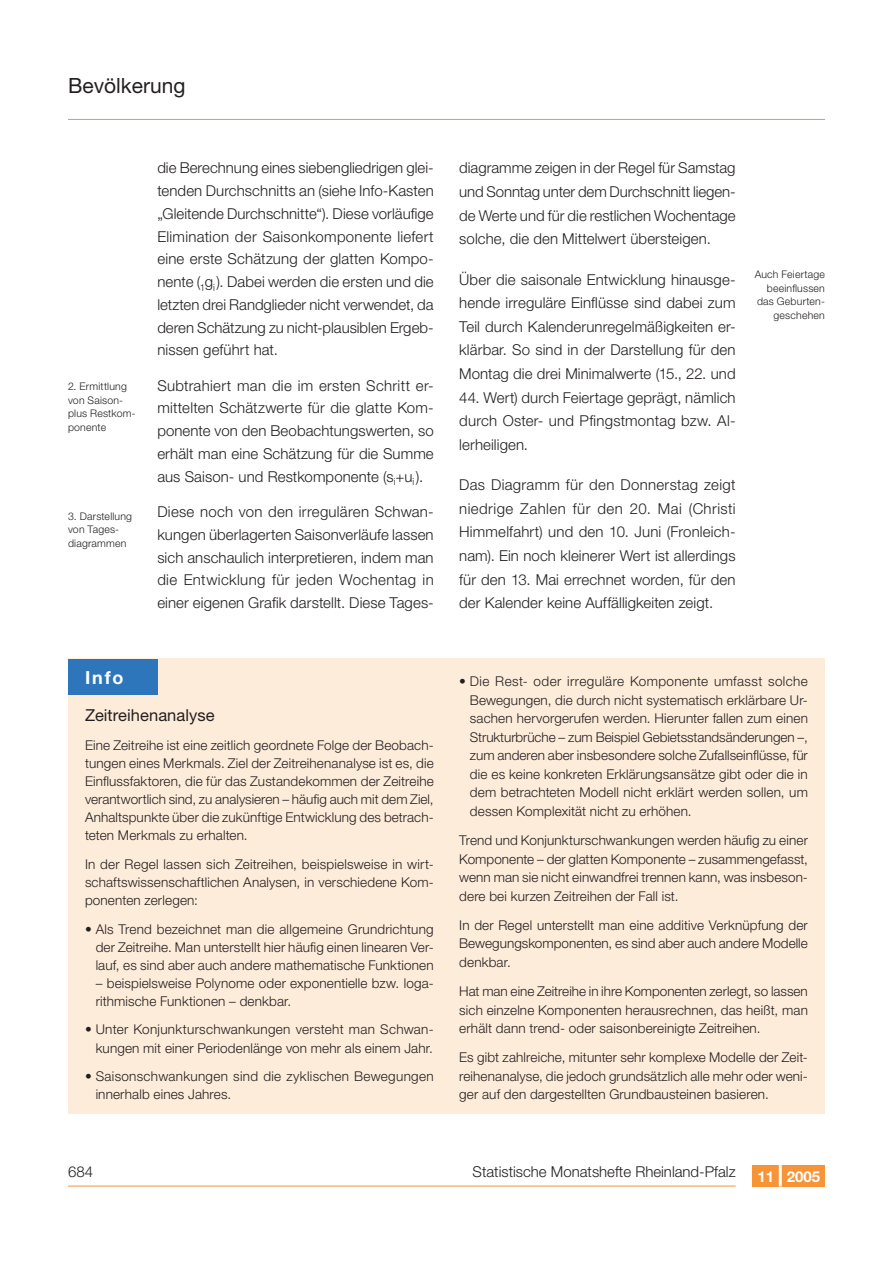
<style>
.page{position:relative;width:893px;height:1263px;background:#fff}
.page>*{position:absolute;margin:0;border:0;box-sizing:border-box;transform-origin:0 0}
.t1{font:21px "Helvetica Neue LT";color:#231f20}
.t2{font:700 18px "Helvetica Neue LT";color:#fff}
.t3{font:16.5px "Helvetica Neue LT";color:#231f20}
.t4{font:300 15px/22.8px "Helvetica Neue LT";letter-spacing:.005em;color:#231f20;text-align:justify}
.t5{font:700 15px "Helvetica Neue LT";color:#fff}
.t6{font:300 13.5px/18.6px "Helvetica Neue LT";letter-spacing:.01em;color:#231f20;text-align:justify}
.t7{font:300 10.5px/13.5px "Helvetica Neue LT";letter-spacing:.02em;color:#231f20}
</style>
<div class="page">
<hr style="left:68px;top:119px;width:757px;height:1px;background:#f79438">
<div style="left:753px;top:1165px;width:72px;height:21px;background:#f79438"></div>
<hr style="left:779px;top:1165px;width:3px;height:21px;background:#fff">
<hr style="left:68px;top:1186px;width:668px;height:1px;background:#f79438">
<div style="left:68px;top:658px;width:757px;height:456px;background:#feecda"></div>
<div style="left:68px;top:659px;width:89px;height:35px;background:#2e76bc"></div>
<h1 class="t1" style="left:68px;top:73px;width:119px">Bevölkerung</h1>
<p class="t7" style="left:68px;top:379px;width:69px">2. Ermittlung von Saison&shy;plus Restkom&shy;ponente</p>
<p class="t7" style="left:68px;top:509px;width:66px">3. Darstellung von Tages&shy;diagrammen</p>
<p class="t4" style="left:157px;top:156px;width:278px">die Berechnung eines siebengliedrigen glei&shy;tenden Durchschnitts an (siehe Info-Kasten „Gleitende Durchschnitte“). Diese vorläufige Elimination der Saisonkomponente liefert eine erste Schätzung der glatten Kompo&shy;nente (<sub>1</sub>g<sub>i</sub>). Dabei werden die ersten und die letzten drei Randglieder nicht verwendet, da deren Schätzung zu nicht-plausiblen Ergeb&shy;nissen geführt hat.</p>
<p class="t4" style="left:157px;top:374px;width:278px">Subtrahiert man die im ersten Schritt er&shy;mittelten Schätzwerte für die glatte Kom&shy;ponente von den Beobachtungswerten, so erhält man eine Schätzung für die Summe aus Saison- und Restkomponente (s<sub>i</sub>+u<sub>i</sub>).</p>
<p class="t4" style="left:157px;top:500px;width:278px">Diese noch von den irregulären Schwan&shy;kungen überlagerten Saisonverläufe lassen sich anschaulich interpretieren, indem man die Entwicklung für jeden Wochentag in einer eigenen Grafik darstellt. Diese Tages-</p>
<h2 class="t2" style="left:85px;top:666px;width:40px">Info</h2>
<p class="t3" style="left:85px;top:705px;width:131px">Zeitreihenanalyse</p>
<p class="t6" style="left:85px;top:736px;width:350px;line-height:18px">Eine Zeitreihe ist eine zeitlich geordnete Folge der Beobach&shy;tungen eines Merkmals. Ziel der Zeitreihenanalyse ist es, die Einflussfaktoren, die für das Zustandekommen der Zeitreihe verantwortlich sind, zu analysieren – häufig auch mit dem Ziel, Anhaltspunkte über die zukünftige Entwicklung des betrach&shy;teten Merkmals zu erhalten.</p>
<p class="t6" style="left:85px;top:855px;width:350px;line-height:18px">In der Regel lassen sich Zeitreihen, beispielsweise in wirt&shy;schaftswissenschaftlichen Analysen, in verschiedene Kom&shy;ponenten zerlegen:</p>
<p class="t6" style="left:96px;top:919px;width:340px;line-height:18px;text-indent:-11px">• Als Trend bezeichnet man die allgemeine Grundrichtung der Zeitreihe. Man unterstellt hier häufig einen linearen Ver&shy;lauf, es sind aber auch andere mathematische Funktionen</p>
<p class="t6" style="left:96px;top:973px;width:340px;line-height:18px">– beispielsweise Polynome oder exponentielle bzw. loga&shy;rithmische Funktionen – denkbar.</p>
<p class="t6" style="left:85px;top:1020px;width:350px;line-height:18px;text-align:right">• Unter Konjunkturschwankungen versteht man Schwan&shy;kungen mit einer Periodenlänge von mehr als einem Jahr.</p>
<p class="t6" style="left:96px;top:1067px;width:340px;line-height:18px;text-indent:-11px">• Saisonschwankungen sind die zyklischen Bewegungen innerhalb eines Jahres.</p>
<p class="t4" style="left:459px;top:156px;width:278px;line-height:23.5px">diagramme zeigen in der Regel für Samstag und Sonntag unter dem Durchschnitt liegen&shy;de Werte und für die restlichen Wochentage solche, die den Mittelwert übersteigen.</p>
<p class="t4" style="left:459px;top:267px;width:278px;line-height:23.5px">Über die saisonale Entwicklung hinausge&shy;hende irreguläre Einflüsse sind dabei zum Teil durch Kalenderunregelmäßigkeiten er&shy;klärbar. So sind in der Darstellung für den Montag die drei Minimalwerte (15., 22. und</p>
<p class="t4" style="left:459px;top:385px;width:278px;line-height:23.5px">44. Wert) durch Feiertage geprägt, nämlich durch Oster- und Pfingstmontag bzw. Al&shy;lerheiligen.</p>
<p class="t4" style="left:459px;top:473px;width:278px;line-height:23.5px">Das Diagramm für den Donnerstag zeigt niedrige Zahlen für den 20. Mai (Christi Himmelfahrt) und den 10. Juni (Fronleich&shy;nam). Ein noch kleinerer Wert ist allerdings für den 13. Mai errechnet worden, für den der Kalender keine Auffälligkeiten zeigt.</p>
<p class="t7" style="left:755px;top:268px;width:72px;text-align:right">Auch Feiertage beeinflussen das Geburten&shy;geschehen</p>
<p class="t6" style="left:470px;top:672px;width:340px;text-indent:-11px">• Die Rest- oder irreguläre Komponente umfasst solche Bewegungen, die durch nicht systematisch erklärbare Ur&shy;sachen hervorgerufen werden. Hierunter fallen zum einen Strukturbrüche – zum Beispiel Gebietsstandsänderun-gen –, zum anderen aber insbesondere solche Zufallseinflüsse, für die es keine konkreten Erklärungsansätze gibt oder die in dem betrachteten Modell nicht erklärt werden sollen, um dessen Komplexität nicht zu erhöhen.</p>
<p class="t6" style="left:459px;top:830px;width:350px">Trend und Konjunkturschwankungen werden häufig zu einer Komponente – der glatten Komponente – zusammengefasst, wenn man sie nicht einwandfrei trennen kann, was insbeson&shy;dere bei kurzen Zeitreihen der Fall ist.</p>
<p class="t6" style="left:459px;top:915px;width:350px">In der Regel unterstellt man eine additive Verknüpfung der Bewegungskomponenten, es sind aber auch andere Modelle denkbar.</p>
<p class="t6" style="left:459px;top:981px;width:350px">Hat man eine Zeitreihe in ihre Komponenten zerlegt, so lassen sich einzelne Komponenten herausrechnen, das heißt, man erhält dann trend- oder saisonbereinigte Zeitreihen.</p>
<p class="t6" style="left:459px;top:1048px;width:350px">Es gibt zahlreiche, mitunter sehr komplexe Modelle der Zeit&shy;reihenanalyse, die jedoch grundsätzlich alle mehr oder weni&shy;ger auf den dargestellten Grundbausteinen basieren.</p>
<p class="t4" style="left:68px;top:1160px;width:27px">684</p>
<p class="t4" style="left:473px;top:1160px;width:265px">Statistische Monatshefte Rheinland-Pfalz</p>
<p class="t5" style="left:757px;top:1167px;width:64px">11 2005</p>
</div>
